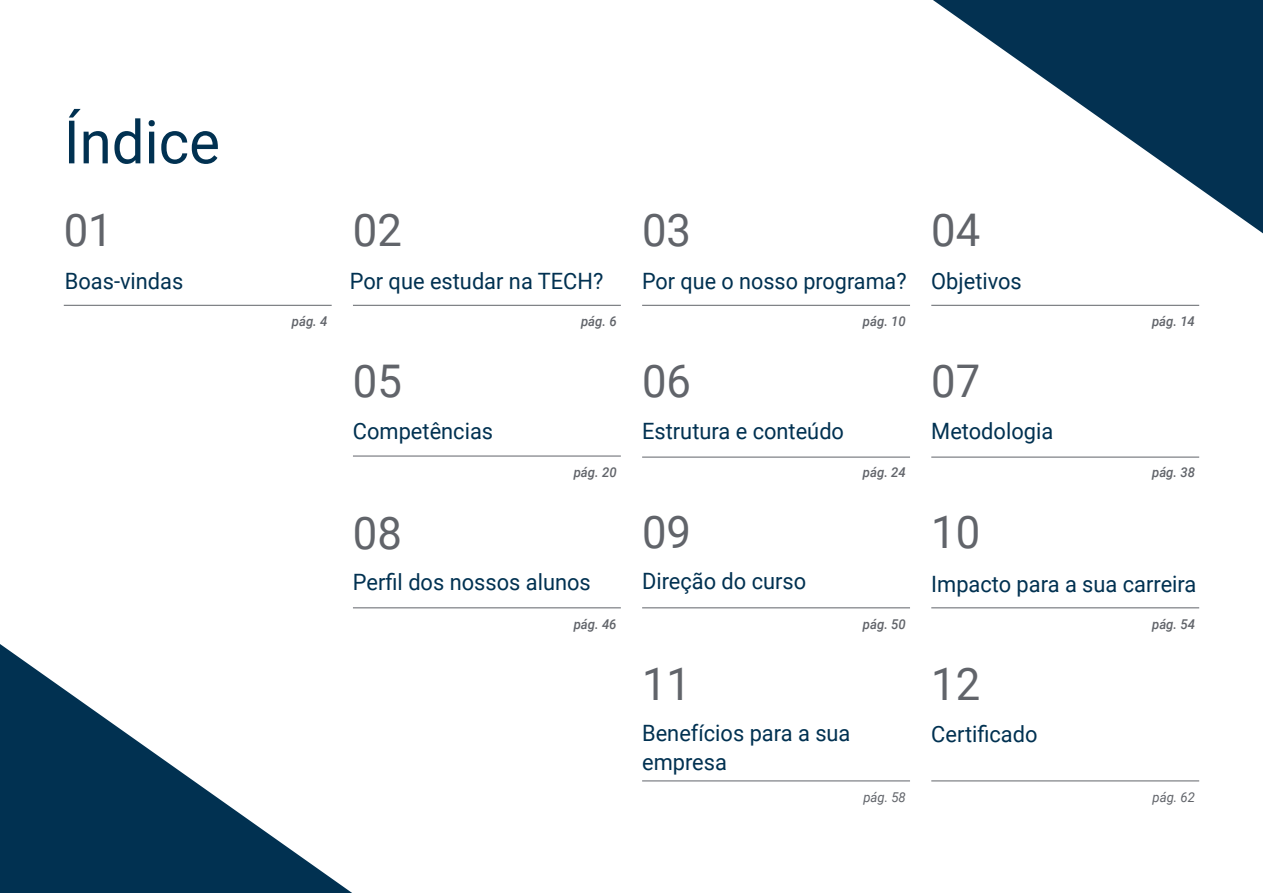
<style>
.page{position:relative;width:1263px;height:893px;background:#fff}
.page>*{position:absolute;margin:0;border:0;box-sizing:border-box;transform-origin:0 0}
.t1{font:60px "Roboto";color:#013151}
.t2{font:45px "Roboto";color:#61646a}
.t3{font:22.5px/28.5px "Roboto";color:#013151}
.t4{font:22.5px "Roboto";color:#013151;scale:.96 1}
.t5{font:italic 500 13.5px "Roboto";color:#61646a}
.t6{font:italic 13.5px "Roboto";color:#61646a}
</style>
<div class="page">
<hr style="left:64px;top:305px;width:268px;height:1px;background:#61646a">
<hr style="left:642px;top:457px;width:268px;height:1px;background:#61646a">
<hr style="left:642px;top:607px;width:268px;height:1px;background:#61646a">
<hr style="left:353px;top:305px;width:268px;height:1px;background:#61646a">
<hr style="left:353px;top:456px;width:268px;height:1px;background:#61646a">
<hr style="left:931px;top:457px;width:268px;height:1px;background:#61646a">
<hr style="left:931px;top:607px;width:268px;height:1px;background:#61646a">
<hr style="left:642px;top:305px;width:268px;height:1px;background:#61646a">
<hr style="left:353px;top:607px;width:268px;height:1px;background:#61646a">
<hr style="left:931px;top:305px;width:268px;height:1px;background:#61646a">
<svg style="left:0;top:644px;width:352px;height:249px"></svg>
<svg style="left:933px;top:0;width:330px;height:233px"></svg>
<hr style="left:642px;top:780px;width:268px;height:1px;background:#61646a">
<hr style="left:931px;top:780px;width:268px;height:1px;background:#61646a">
<h1 class="t1" style="left:64px;top:100px;width:158px">Índice</h1>
<h2 class="t2" style="left:64px;top:199px;width:51px">01</h2>
<h2 class="t2" style="left:353px;top:199px;width:51px">02</h2>
<h2 class="t2" style="left:642px;top:199px;width:51px">03</h2>
<h2 class="t2" style="left:931px;top:199px;width:51px">04</h2>
<p class="t3" style="left:65px;top:265px;width:120px">Boas-vindas</p>
<p class="t3" style="left:931px;top:265px;width:92px">Objetivos</p>
<p class="t3" style="left:350px;top:265px;width:255px">Por que estudar na TECH?</p>
<p class="t4" style="left:642px;top:265px;width:277px">Por que o nosso programa?</p>
<p class="t5" style="left:292px;top:312px;width:37px">pág. 4</p>
<h2 class="t2" style="left:353px;top:350px;width:51px">05</h2>
<p class="t5" style="left:581px;top:312px;width:37px">pág. 6</p>
<h2 class="t2" style="left:642px;top:350px;width:51px">06</h2>
<p class="t3" style="left:353px;top:416px;width:142px">Competências</p>
<p class="t3" style="left:642px;top:416px;width:203px">Estrutura e conteúdo</p>
<p class="t5" style="left:863px;top:312px;width:44px">pág. 10</p>
<h2 class="t2" style="left:931px;top:350px;width:51px">07</h2>
<p class="t3" style="left:931px;top:416px;width:123px">Metodologia</p>
<p class="t5" style="left:1152px;top:312px;width:44px">pág. 14</p>
<h2 class="t2" style="left:353px;top:501px;width:51px">08</h2>
<p class="t5" style="left:574px;top:463px;width:44px">pág. 20</p>
<p class="t5" style="left:1152px;top:463px;width:44px">pág. 38</p>
<p class="t5" style="left:863px;top:463px;width:44px">pág. 24</p>
<h2 class="t2" style="left:642px;top:500px;width:51px">09</h2>
<h2 class="t2" style="left:931px;top:500px;width:51px">10</h2>
<p class="t3" style="left:353px;top:567px;width:239px">Perfil dos nossos alunos</p>
<p class="t5" style="left:574px;top:615px;width:44px">pág. 46</p>
<p class="t3" style="left:642px;top:566px;width:166px">Direção do curso</p>
<p class="t5" style="left:863px;top:615px;width:44px">pág. 50</p>
<p class="t3" style="left:931px;top:569px;width:267px">Impacto para a sua carreira</p>
<p class="t5" style="left:1152px;top:615px;width:44px">pág. 54</p>
<h2 class="t2" style="left:642px;top:652px;width:51px">11</h2>
<h2 class="t2" style="left:931px;top:652px;width:51px">12</h2>
<p class="t3" style="left:642px;top:718px;width:210px">Benefícios para a sua empresa</p>
<p class="t3" style="left:931px;top:719px;width:108px">Certificado</p>
<p class="t6" style="left:863px;top:788px;width:44px">pág. 58</p>
<p class="t6" style="left:1152px;top:788px;width:44px">pág. 62</p>
</div>
